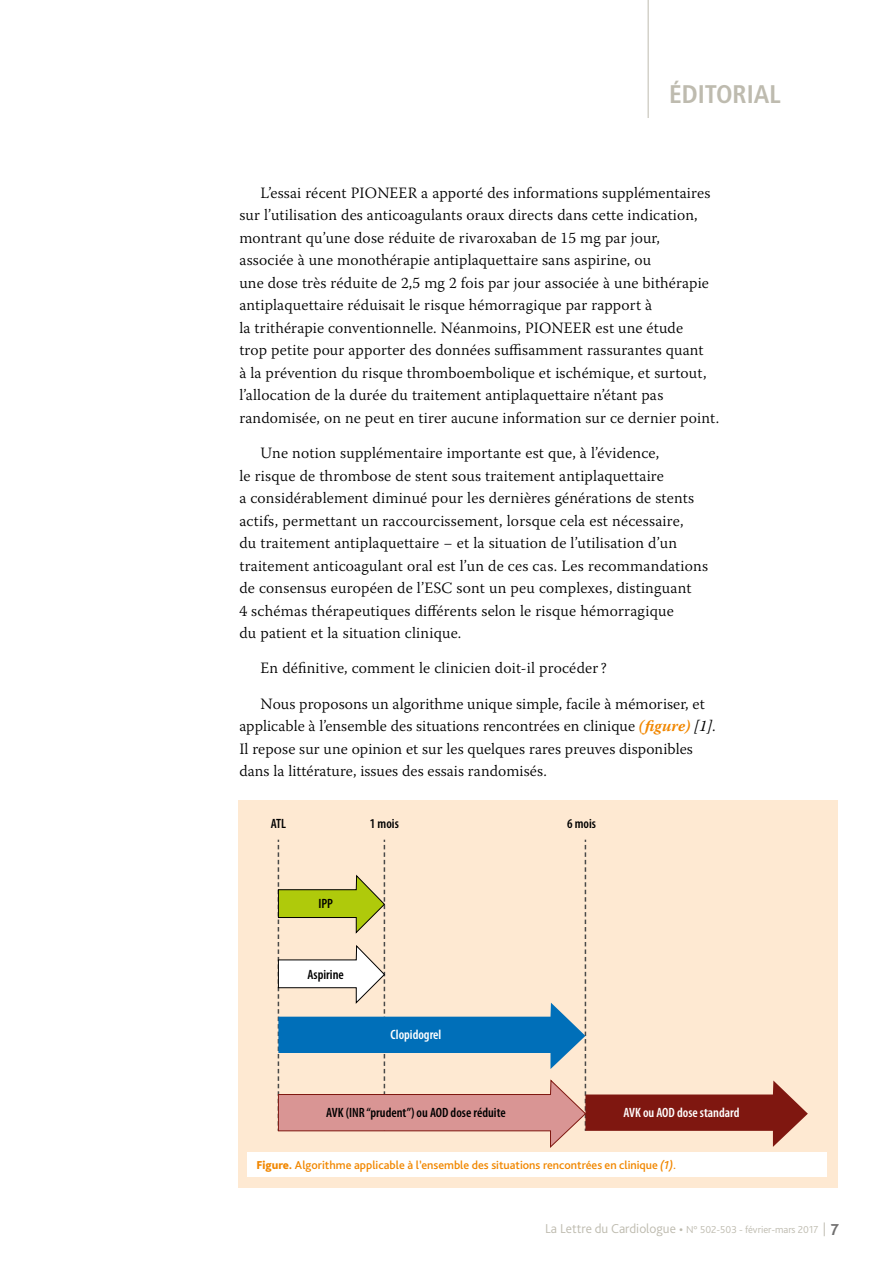
<style>
.page{position:relative;width:893px;height:1263px;background:#fff}
.page>*{position:absolute;margin:0;border:0;box-sizing:border-box;transform-origin:0 0}
.t1{font:700 condensed 25.5px "Frutiger LT Std";color:#bebbaf}
.t2{font:300 15.75px/22.5px "Warnock Pro";letter-spacing:.01em;color:#000}
.t3{font:600 condensed 13.5px "Myriad Pro";color:#000}
.t4{font:600 condensed 13.5px "Myriad Pro";color:#fff}
.t5{font:500 12px "Bliss Pro";color:#f18700}
.t6{font:300 10.5px "Bliss Pro";color:#bebbaf}
.s1{font-weight:700;font-style:italic;color:#f18700}
.s2{font-weight:400;font-style:italic}
.s3{font-weight:800}
.s4{font-style:italic}
.s5{font-size:13.5px}
.s6{font-weight:700;font-size:16.5px;color:#706f6f}
</style>
<div class="page">
<hr style="left:648px;top:0;width:1px;height:118px;background:#bebbaf">
<div style="left:238px;top:800px;width:600px;height:388px;background:#fee9d2"></div>
<svg style="left:278px;top:840px;width:530px;height:308px"></svg>
<div style="left:248px;top:1152px;width:579px;height:25px;background:#fff"></div>
<h1 class="t1" style="left:669px;top:79px;width:113px">ÉDITORIAL</h1>
<p class="t2" style="left:239px;top:181px;width:481px;text-indent:21px">L’essai récent PIONEER a apporté des informations supplémentaires sur l’utilisation des anticoagulants oraux directs dans cette indication, montrant qu’une dose réduite de rivaroxaban de 15 mg par jour,<br>associée à une monothérapie antiplaquettaire sans aspirine, ou<br>une dose très réduite de 2,5 mg 2 fois par jour associée à une bithérapie antiplaquettaire réduisait le risque hémorragique par rapport à<br>la trithérapie conventionnelle. Néanmoins, PIONEER est une étude<br>trop petite pour apporter des données suffisamment rassurantes quant<br>à la prévention du risque thromboembolique et ischémique, et surtout, l’allocation de la durée du traitement antiplaquettaire n’étant pas randomisée, on ne peut en tirer aucune information sur ce dernier point.</p>
<p class="t2" style="left:239px;top:441px;width:470px;text-indent:21px">Une notion supplémentaire importante est que, à l’évidence,<br>le risque de thrombose de stent sous traitement antiplaquettaire<br>a considérablement diminué pour les dernières générations de stents actifs, permettant un raccourcissement, lorsque cela est nécessaire,<br>du traitement antiplaquettaire − et la situation de l’utilisation d’un traitement anticoagulant oral est l’un de ces cas. Les recommandations de consensus européen de l’ESC sont un peu complexes, distinguant<br>4 schémas thérapeutiques différents selon le risque hémorragique<br>du patient et la situation clinique.</p>
<p class="t2" style="left:261px;top:657px;width:348px">En définitive, comment le clinicien doit-il procéder?</p>
<p class="t2" style="left:239px;top:692px;width:478px;text-indent:21px">Nous proposons un algorithme unique simple, facile à mémoriser, et applicable à l’ensemble des situations rencontrées en clinique <span class="s1">(figure)</span> <span class="s2">[1]</span>.<br>Il repose sur une opinion et sur les quelques rares preuves disponibles dans la littérature, issues des essais randomisés.</p>
<p class="t3" style="left:271px;top:816px;width:17px">ATL</p>
<p class="t3" style="left:370px;top:816px;width:30px">1 mois</p>
<p class="t3" style="left:567px;top:816px;width:30px">6 mois</p>
<p class="t3" style="left:318px;top:896px;width:16px">IPP</p>
<p class="t3" style="left:307px;top:967px;width:38px">Aspirine</p>
<p class="t4" style="left:391px;top:1027px;width:52px">Clopidogrel</p>
<p class="t3" style="left:326px;top:1105px;width:181px">AVK (INR “prudent”) ou AOD dose réduite</p>
<p class="t4" style="left:623px;top:1105px;width:118px">AVK ou AOD dose standard</p>
<p class="t5" style="left:256px;top:1157px;width:421px"><span class="s3">Figure.</span> Algorithme applicable à l’ensemble des situations rencontrées en clinique <span class="s4">(1)</span>.</p>
<p class="t6" style="left:545px;top:1223px;width:295px"><span class="s5">La Lettre du Cardiologue •</span> N° 502-503 - février-mars 2017 <span class="s5">|</span> <span class="s6">7</span></p>
</div>
